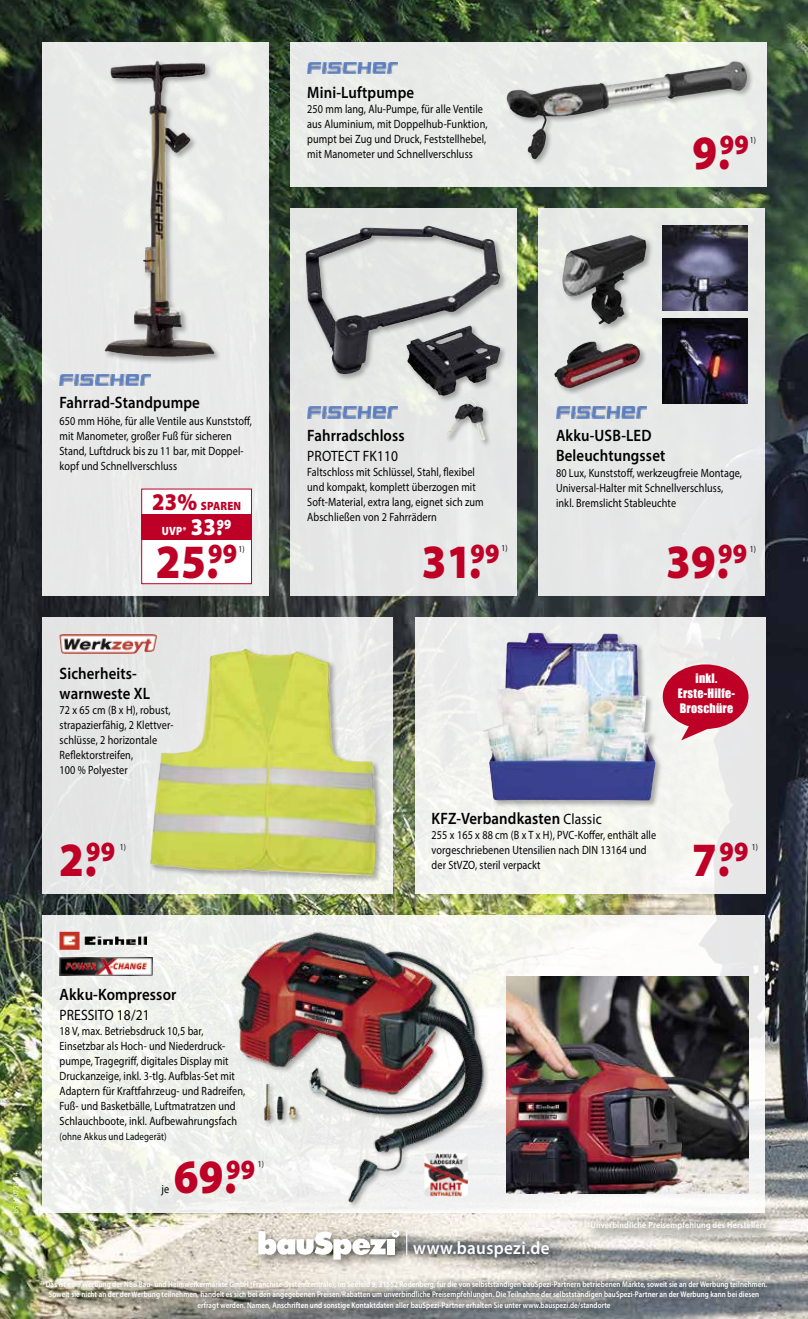
<style>
.page{position:relative;width:808px;height:1319px;background:#fff}
.page>*{position:absolute;margin:0;border:0;box-sizing:border-box;transform-origin:0 0}
.t1{font:900 48px "Myriad Pro";letter-spacing:.01em;color:#be0027;scale:.9 1}
.t2{font:600 18px "Myriad Pro";letter-spacing:.02em;color:#fff;scale:.95 1}
.t3{font:600 16.5px/19.5px "Myriad Pro";letter-spacing:.01em;color:#000;scale:.9 1}
.t4{font:15px "Myriad Pro";letter-spacing:.01em;color:#000;scale:.9 1}
.t5{font:12px/15px "Myriad Pro";letter-spacing:.01em;color:#000;scale:.85 1}
.t6{font:12px/15px "Impact";letter-spacing:.02em;color:#fff;text-align:center}
.t7{font:900 12px "Myriad Pro";color:#fff;scale:.85 1}
.t8{font:900 12px "Myriad Pro";letter-spacing:.01em;color:#be0027;scale:.9 1}
.t9{font:10.5px "Myriad Pro";letter-spacing:.01em;color:#000;scale:.85 1}
.t10{font:600 9px "Myriad Pro";letter-spacing:.02em;color:#fff;scale:.9 1}
.t11{font:9px "Myriad Pro";color:#000;scale:.85 1}
.t12{font:600 8.25px/10.5px "Myriad Pro";letter-spacing:.01em;color:#fff;text-align:center;scale:.85 1}
.t13{font:7.5px "Myriad Pro";letter-spacing:.02em;color:#fff;scale:.9 1}
.s1{font-size:24px}
.s2{font-weight:400;font-size:15px}
</style>
<div class="page">
<img style="left:0;top:0;width:808px;height:1318px">
<div style="left:254px;top:1225px;width:308px;height:47px;background:#000;opacity:.5"></div>
<svg style="left:258px;top:1229px;width:141px;height:30px"></svg>
<div style="left:387px;top:1238px;width:8px;height:16px;background:#fff"></div>
<svg style="left:406px;top:1229px;width:1px;height:26px"></svg>
<div style="left:43px;top:43px;width:226px;height:552px;background:#e8e9e9"></div>
<div style="left:290px;top:43px;width:476px;height:144px;background:#e9ebe9"></div>
<div style="left:290px;top:208px;width:227px;height:387px;background:#e5e6e6"></div>
<div style="left:538px;top:208px;width:226px;height:387px;background:#e7e8e8"></div>
<div style="left:43px;top:617px;width:350px;height:276px;background:#e5e5e5"></div>
<div style="left:415px;top:617px;width:350px;height:276px;background:#f1f2ed"></div>
<div style="left:43px;top:914px;width:722px;height:298px;background:linear-gradient(to bottom,#f3f3f0,#f1f2ef)"></div>
<svg style="left:583px;top:1216px;width:196px;height:25px;background:#c7c4bc"></svg>
<div style="left:37px;top:1276px;width:742px;height:42px;background:#000;opacity:.5"></div>
<div style="left:148px;top:647px;width:235px;height:235px;background:#000;opacity:.3"></div>
<img style="left:210px;top:649px;width:34px;height:8px">
<div style="left:304px;top:224px;width:204px;height:157px;background:#000;opacity:.3"></div>
<img style="left:305px;top:226px;width:121px;height:129px">
<div style="left:405px;top:324px;width:103px;height:79px;background:#000;opacity:.3"></div>
<img style="left:406px;top:326px;width:62px;height:70px">
<div style="left:103px;top:59px;width:119px;height:305px;background:#000;opacity:.3"></div>
<img style="left:105px;top:61px;width:51px;height:288px">
<div style="left:481px;top:630px;width:181px;height:177px;background:#000;opacity:.3"></div>
<img style="left:482px;top:632px;width:55px;height:126px">
<div style="left:505px;top:60px;width:249px;height:106px;background:#000;opacity:.3"></div>
<img style="left:507px;top:61px;width:227px;height:70px">
<img style="left:506px;top:976px;width:242px;height:217px">
<div style="left:238px;top:930px;width:252px;height:279px;background:#f2f2f2"></div>
<img style="left:227px;top:924px;width:262px;height:280px">
<img style="left:60px;top:374px;width:90px;height:11px">
<img style="left:424px;top:1152px;width:44px;height:44px">
<div style="left:141px;top:488px;width:111px;height:27px;background:#fff"></div>
<div style="left:141px;top:536px;width:111px;height:48px;background:#fff;border:1px solid #be0027"></div>
<div style="left:141px;top:514px;width:111px;height:25px;background:#be0027"></div>
<img style="left:556px;top:406px;width:90px;height:12px">
<img style="left:307px;top:406px;width:91px;height:12px">
<img style="left:60px;top:931px;width:87px;height:18px">
<img style="left:60px;top:956px;width:92px;height:18px">
<img style="left:307px;top:62px;width:91px;height:11px">
<img style="left:662px;top:318px;width:85px;height:85px">
<img style="left:662px;top:225px;width:85px;height:85px">
<div style="left:561px;top:234px;width:93px;height:98px;background:#000;opacity:.3"></div>
<img style="left:562px;top:235px;width:69px;height:89px">
<div style="left:445px;top:397px;width:47px;height:50px;background:#000;opacity:.3"></div>
<img style="left:446px;top:398px;width:39px;height:42px">
<div style="left:553px;top:340px;width:94px;height:55px;background:#000;opacity:.3"></div>
<img style="left:554px;top:341px;width:39px;height:47px">
<div style="left:663px;top:664px;width:85px;height:64px;background:#be0027;border-radius:50%"></div>
<svg style="left:681px;top:722px;width:32px;height:18px"></svg>
<img style="left:60px;top:634px;width:97px;height:19px">
<h3 class="t3" style="left:307px;top:83px;width:120px">Mini-Luftpumpe</h3>
<p class="t5" style="left:307px;top:102px;width:214px">250 mm lang, Alu-Pumpe, für alle Ventile aus Aluminium, mit Doppelhub-Funktion, pumpt bei Zug und Druck, Feststellhebel, mit Manometer und Schnellverschluss</p>
<h1 class="t1" style="left:693px;top:121px;width:64px">9.<sup>99</sup></h1>
<p class="t11" style="left:750px;top:134px;width:9px">1)</p>
<h3 class="t3" style="left:60px;top:392px;width:157px">Fahrrad-Standpumpe</h3>
<p class="t5" style="left:60px;top:413px;width:228px">650 mm Höhe, für alle Ventile aus Kunststoff, mit Manometer, großer Fuß für sicheren Stand, Luftdruck bis zu 11 bar, mit Doppel&shy;kopf und Schnellverschluss</p>
<p class="t8" style="left:152px;top:497px;width:100px"><span class="s1">23%</span> SPAREN</p>
<p class="t7" style="left:162px;top:523px;width:83px">UVP<sup>*</sup> <span class="s1">33.</span><sup>99</sup></p>
<h3 class="t3" style="left:307px;top:425px;width:110px">Fahrradschloss</h3>
<p class="t4" style="left:307px;top:446px;width:102px">PROTECT FK110</p>
<p class="t5" style="left:307px;top:464px;width:209px">Faltschloss mit Schlüssel, Stahl, flexibel und kompakt, komplett überzogen mit Soft-Material, extra lang, eignet sich zum Abschließen von 2 Fahrrädern</p>
<h3 class="t3" style="left:556px;top:425px;width:123px">Akku-USB-LED<br>Beleuchtungsset</h3>
<p class="t5" style="left:556px;top:465px;width:220px">80 Lux, Kunststoff, werkzeugfreie Montage,<br>Universal-Halter mit Schnellverschluss, inkl. Bremslicht Stableuchte</p>
<p class="t11" style="left:238px;top:543px;width:9px">1)</p>
<p class="t11" style="left:501px;top:542px;width:9px">1)</p>
<p class="t11" style="left:750px;top:543px;width:9px">1)</p>
<h1 class="t1" style="left:422px;top:529px;width:88px">31.<sup>99</sup></h1>
<h1 class="t1" style="left:666px;top:529px;width:92px">39.<sup>99</sup></h1>
<h1 class="t1" style="left:156px;top:529px;width:92px">25.<sup>99</sup></h1>
<h3 class="t3" style="left:60px;top:663px;width:102px">Sicherheits&shy;warnweste XL</h3>
<p class="t5" style="left:60px;top:701px;width:136px">72 x 65 cm (B x H), robust, strapazierfähig, 2 Klettver&shy;schlüsse, 2 horizontale<br>Reflektorstreifen,<br>100 % Polyester</p>
<p class="t6" style="left:678px;top:670px;width:59px">inkl.<br>Erste-Hilfe-<br>Broschüre</p>
<h3 class="t3" style="left:432px;top:808px;width:191px">KFZ-Verbandkasten <span class="s2">Classic</span></h3>
<p class="t5" style="left:432px;top:827px;width:266px">255 x 165 x 88 cm (B x T x H), PVC-Koffer, enthält alle vorgeschriebenen Utensilien nach DIN 13164 und der StVZO, steril verpackt</p>
<h1 class="t1" style="left:59px;top:827px;width:64px">2.<sup>99</sup></h1>
<h1 class="t1" style="left:692px;top:827px;width:64px">7.<sup>99</sup></h1>
<p class="t11" style="left:120px;top:841px;width:9px">1)</p>
<p class="t11" style="left:752px;top:841px;width:9px">1)</p>
<p class="t13" style="left:11px;top:1212px;width:46px;rotate:-90deg">bS-H-0724-S4</p>
<h3 class="t3" style="left:60px;top:984px;width:131px">Akku-Kompressor</h3>
<p class="t4" style="left:60px;top:1005px;width:102px">PRESSITO 18/21</p>
<p class="t5" style="left:60px;top:1022px;width:220px">18 V, max. Betriebsdruck 10,5 bar, Einsetzbar als Hoch- und Niederdruck&shy;pumpe, Tragegriff, digitales Display mit Druckanzeige, inkl. 3-tlg. Aufblas-Set mit Adaptern für Kraftfahrzeug- und Radreifen, Fuß- und Basketbälle, Luftmatratzen und Schlauchboote, inkl. Aufbewahrungsfach</p>
<p class="t9" style="left:60px;top:1129px;width:128px">(ohne Akkus und Ladegerät)</p>
<h1 class="t1" style="left:174px;top:1144px;width:92px">69.<sup>99</sup></h1>
<p class="t11" style="left:258px;top:1158px;width:9px">1)</p>
<p class="t5" style="left:161px;top:1180px;width:11px">je</p>
<h2 class="t2" style="left:413px;top:1236px;width:145px">www.bauspezi.de</h2>
<p class="t10" style="left:587px;top:1218px;width:201px">*Unverbindliche Preisempfehlung des Herstellers</p>
<p class="t12" style="left:41px;top:1278px;width:856px"><sup>1)</sup> Das ist eine Werbung der NBB Bau- und Heimwerkermärkte GmbH (Franchise-Systemzentrale), Im Seefeld 9, 31552 Rodenberg, für die von selbstständigen bauSpezi-Partnern betriebenen Märkte, soweit sie an der Werbung teilnehmen.<br>Soweit sie nicht an der der Werbung teilnehmen, handelt es sich bei den angegebenen Preisen/Rabatten um unverbindliche Preisempfehlungen. Die Teilnahme der selbstständigen bauSpezi-Partner an der Werbung kann bei diesen erfragt werden. Namen, Anschriften und sonstige Kontaktdaten aller bauSpezi-Partner erhalten Sie unter www.bauspezi.de/standorte</p>
</div>
